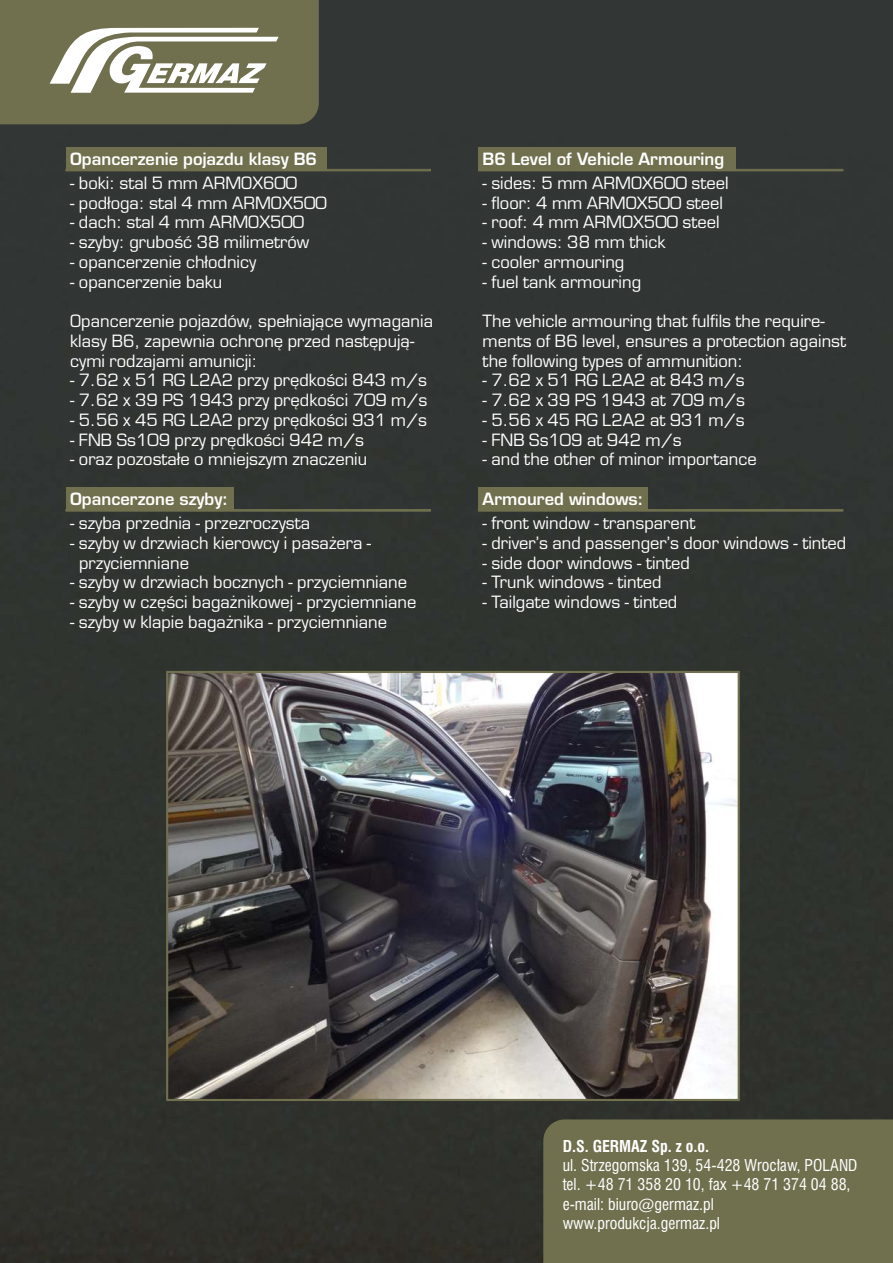
<style>
.page{position:relative;width:893px;height:1263px;background:#313532}
.page>*{position:absolute;margin:0;border:0;box-sizing:border-box;transform-origin:0 0}
.t1{font:16.5px/19.8px "Euromode";color:#fff}
.t2{font:700 16.5px "Euromode";color:#fff}
.t3{font:15px/19px "Swis 721 Cn PL";color:#fff}
.t4{font:700 15px "Swis 721 Cn PL";color:#fff}
</style>
<div class="page">
<div style="left:543px;top:1119px;width:350px;height:144px;background:#70704f"></div>
<svg style="left:0;top:0;width:319px;height:124px"></svg>
<div style="left:478px;top:488px;width:170px;height:23px;background:#70704f"></div>
<svg style="left:648px;top:509px;width:195px;height:2px"></svg>
<div style="left:66px;top:488px;width:168px;height:23px;background:#70704f"></div>
<svg style="left:234px;top:509px;width:197px;height:2px"></svg>
<div style="left:478px;top:147px;width:258px;height:24px;background:#70704f"></div>
<svg style="left:736px;top:169px;width:107px;height:2px"></svg>
<div style="left:66px;top:147px;width:261px;height:24px;background:#70704f"></div>
<svg style="left:327px;top:169px;width:104px;height:2px"></svg>
<img style="left:169px;top:674px;width:568px;height:424px">
<div style="left:166px;top:671px;width:574px;height:430px;border:2px solid #70704f"></div>
<p class="t2" style="left:70px;top:152px;width:249px">Opancerzenie pojazdu klasy B6</p>
<p class="t1" style="left:70px;top:175px;width:229px">- boki: stal 5 mm ARMOX600</p>
<p class="t1" style="left:70px;top:194px;width:258px">- podłoga: stal 4 mm ARMOX500</p>
<p class="t1" style="left:70px;top:214px;width:236px">- dach: stal 4 mm ARMOX500</p>
<p class="t1" style="left:70px;top:234px;width:241px">- szyby: grubość 38 milimetrów</p>
<p class="t1" style="left:70px;top:254px;width:188px">- opancerzenie chłodnicy</p>
<p class="t1" style="left:70px;top:273px;width:154px">- opancerzenie baku</p>
<p class="t1" style="left:70px;top:313px;width:364px">Opancerzenie pojazdów, spełniające wymagania klasy B6, zapewnia ochronę przed następują&shy;cymi rodzajami amunicji:</p>
<p class="t1" style="left:70px;top:372px;width:358px">- 7.62 x 51 RG L2A2 przy prędkości 843 m/s</p>
<p class="t1" style="left:70px;top:392px;width:359px">- 7.62 x 39 PS 1943 przy prędkości 709 m/s</p>
<p class="t1" style="left:70px;top:412px;width:358px">- 5.56 x 45 RG L2A2 przy prędkości 931 m/s</p>
<p class="t1" style="left:70px;top:431px;width:295px">- FNB Ss109 przy prędkości 942 m/s</p>
<p class="t1" style="left:70px;top:451px;width:298px">- oraz pozostałe o mniejszym znaczeniu</p>
<p class="t2" style="left:70px;top:492px;width:160px">Opancerzone szyby:</p>
<p class="t1" style="left:70px;top:515px;width:242px">- szyba przednia - przezroczysta</p>
<p class="t1" style="left:79px;top:535px;width:294px;text-indent:-9px">- szyby w drzwiach kierowcy i pasażera - przyciemniane</p>
<p class="t1" style="left:70px;top:574px;width:338px">- szyby w drzwiach bocznych - przyciemniane</p>
<p class="t1" style="left:70px;top:594px;width:348px">- szyby w części bagażnikowej - przyciemniane</p>
<p class="t1" style="left:70px;top:614px;width:318px">- szyby w klapie bagażnika - przyciemniane</p>
<p class="t2" style="left:483px;top:152px;width:243px">B6 Level of Vehicle Armouring</p>
<p class="t1" style="left:483px;top:175px;width:247px">- sides: 5 mm ARMOX600 steel</p>
<p class="t1" style="left:483px;top:194px;width:242px">- floor: 4 mm ARMOX500 steel</p>
<p class="t1" style="left:483px;top:214px;width:238px">- roof: 4 mm ARMOX500 steel</p>
<p class="t1" style="left:483px;top:234px;width:184px">- windows: 38 mm thick</p>
<p class="t1" style="left:483px;top:254px;width:143px">- cooler armouring</p>
<p class="t1" style="left:483px;top:273px;width:160px">- fuel tank armouring</p>
<p class="t1" style="left:483px;top:313px;width:365px">The vehicle armouring that fulfils the require&shy;ments of B6 level, ensures a protection against the following types of ammunition:</p>
<p class="t1" style="left:483px;top:372px;width:263px">- 7.62 x 51 RG L2A2 at 843 m/s</p>
<p class="t1" style="left:483px;top:392px;width:264px">- 7.62 x 39 PS 1943 at 709 m/s</p>
<p class="t1" style="left:483px;top:412px;width:263px">- 5.56 x 45 RG L2A2 at 931 m/s</p>
<p class="t1" style="left:483px;top:431px;width:200px">- FNB Ss109 at 942 m/s</p>
<p class="t1" style="left:483px;top:451px;width:276px">- and the other of minor importance</p>
<p class="t2" style="left:483px;top:492px;width:162px">Armoured windows:</p>
<p class="t1" style="left:483px;top:515px;width:214px">- front window - transparent</p>
<p class="t1" style="left:483px;top:535px;width:365px">- driver’s and passenger’s door windows - tinted</p>
<p class="t1" style="left:483px;top:554px;width:209px">- side door windows - tinted</p>
<p class="t1" style="left:483px;top:574px;width:180px">- Trunk windows - tinted</p>
<p class="t1" style="left:483px;top:594px;width:196px">- Tailgate windows - tinted</p>
<p class="t4" style="left:563px;top:1141px;width:148px">D.S. GERMAZ Sp. z o.o.</p>
<p class="t3" style="left:563px;top:1158px;width:296px">ul. Strzegomska 139, 54-428 Wrocław, POLAND tel. +48 71 358 20 10, fax +48 71 374 04 88, e-mail: biuro@germaz.pl www.produkcja.germaz.pl</p>
</div>
